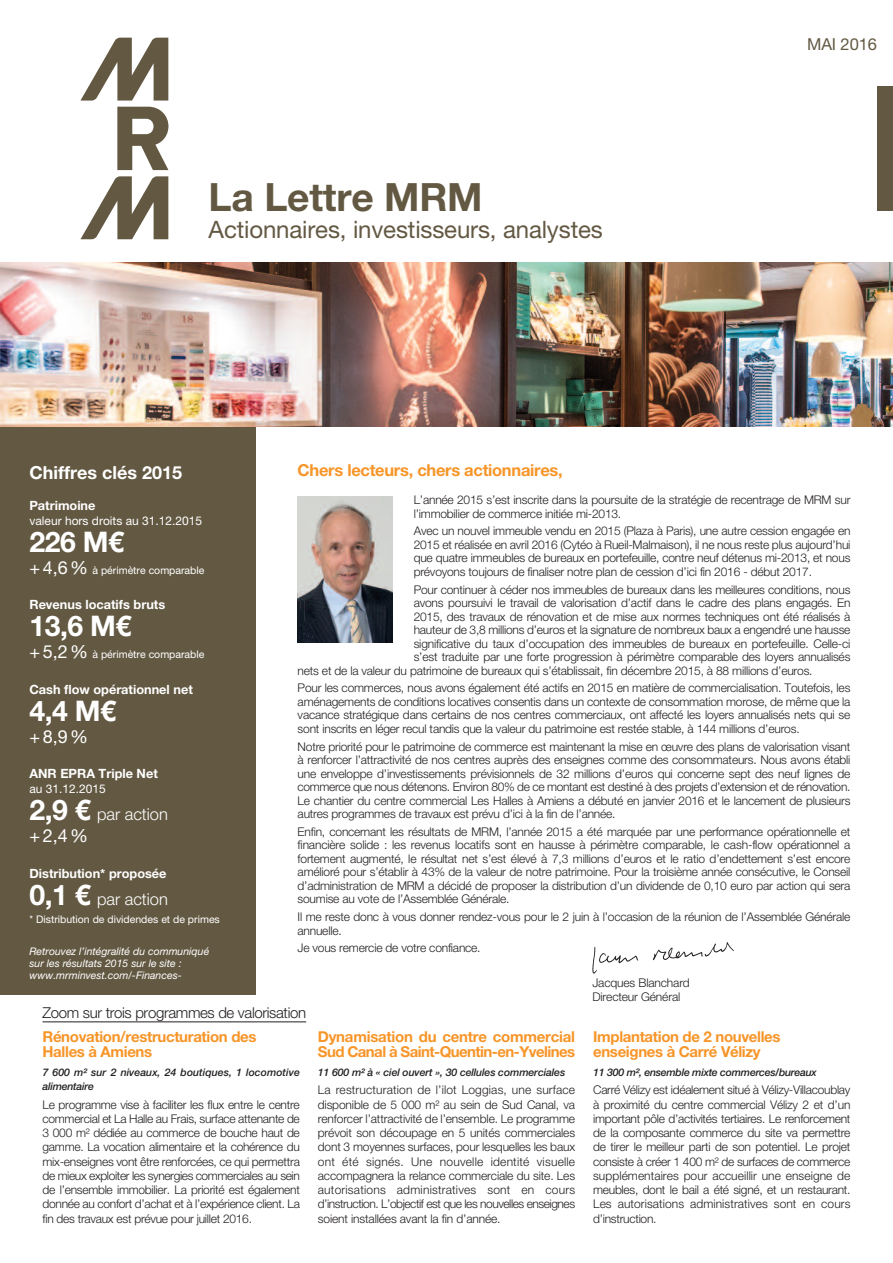
<style>
.page{position:relative;width:893px;height:1263px;background:#fff}
.page>*{position:absolute;margin:0;border:0;box-sizing:border-box;transform-origin:0 0}
.t1{font:700 39px "Helvetica Neue LT Pro";letter-spacing:-.005em;color:#635943}
.t2{font:700 28.35px "Helvetica Neue LT Pro";color:#fff}
.t3{font:24px "Helvetica Neue LT Pro";letter-spacing:-.005em;color:#635943}
.t4{font:700 18px "Helvetica Neue LT Pro";color:#fff}
.t5{font:18px "Helvetica Neue LT Pro";color:#fff}
.t6{font:700 16.5px "Helvetica Neue LT Pro";letter-spacing:-.015em;color:#f79528}
.t7{font:300 16.5px "Helvetica Neue LT Pro";color:#fff}
.t8{font:16.5px "Helvetica Neue LT Pro";letter-spacing:-.005em;color:#635943}
.t9{font:700 15px/15px "Helvetica Neue LT Pro";letter-spacing:-.02em;color:#f79528}
.t10{font:300 15px "Helvetica Neue LT Pro";letter-spacing:-.02em;color:#231f20}
.t11{font:700 12.75px "Helvetica Neue LT Pro";color:#fff}
.t12{font:300 12px/14.2px "Helvetica Neue LT Pro";letter-spacing:-.015em;color:#231f20;text-align:justify}
.t13{font:12px "Helvetica Neue LT Pro";color:#fff}
.t14{font:italic 500 10.5px/14.2px "Helvetica Neue LT Pro";letter-spacing:-.01em;color:#231f20}
.t15{font:italic 10.5px/12px "Helvetica Neue LT Pro";color:#fff}
.t16{font:10.5px "Helvetica Neue LT Pro";color:#fff}
.s1{font-size:18px}
.s2{font-weight:700;font-size:28.35px}
</style>
<div class="page">
<div style="left:0;top:425px;width:256px;height:570px;background:#635943"></div>
<svg style="left:117px;top:107px;width:51px;height:63px"></svg>
<svg style="left:80px;top:38px;width:88px;height:63px"></svg>
<svg style="left:80px;top:176px;width:88px;height:63px"></svg>
<div style="left:877px;top:86px;width:16px;height:125px;background:#635943"></div>
<img style="left:0;top:262px;width:893px;height:165px">
<img style="left:298px;top:497px;width:95px;height:145px">
<img style="left:592px;top:942px;width:142px;height:32px">
<hr style="left:43px;top:1021px;width:263px;height:1px;background:#231f20">
<h1 class="t1" style="left:209px;top:183px;width:276px">La Lettre MRM</h1>
<h3 class="t3" style="left:209px;top:221px;width:396px">Actionnaires, investisseurs, analystes</h3>
<h3 class="t8" style="left:807px;top:39px;width:71px">MAI 2016</h3>
<h3 class="t4" style="left:29px;top:466px;width:154px">Chiffres clés 2015</h3>
<p class="t11" style="left:29px;top:501px;width:68px">Patrimoine</p>
<p class="t13" style="left:29px;top:516px;width:174px">valeur hors droits au 31.12.2015</p>
<h2 class="t2" style="left:29px;top:531px;width:96px">226 M€</h2>
<p class="t16" style="left:29px;top:566px;width:177px"><span class="s1">+4,6%</span> à périmètre comparable</p>
<p class="t11" style="left:29px;top:600px;width:137px">Revenus locatifs bruts</p>
<h2 class="t2" style="left:29px;top:616px;width:103px">13,6 M€</h2>
<p class="t16" style="left:29px;top:651px;width:177px"><span class="s1">+5,2%</span> à périmètre comparable</p>
<p class="t11" style="left:29px;top:685px;width:165px">Cash flow opérationnel net</p>
<h2 class="t2" style="left:29px;top:700px;width:88px">4,4 M€</h2>
<h3 class="t5" style="left:29px;top:730px;width:60px">+8,9%</h3>
<p class="t11" style="left:29px;top:769px;width:130px">ANR EPRA Triple Net</p>
<p class="t13" style="left:29px;top:785px;width:78px">au 31.12.2015</p>
<h3 class="t7" style="left:29px;top:808px;width:140px"><span class="s2">2,9 €</span> par action</h3>
<h3 class="t5" style="left:29px;top:829px;width:60px">+2,4%</h3>
<p class="t11" style="left:29px;top:869px;width:139px">Distribution* proposée</p>
<h3 class="t7" style="left:29px;top:893px;width:140px"><span class="s2">0,1 €</span> par action</h3>
<p class="t16" style="left:29px;top:915px;width:192px">* Distribution de dividendes et de primes</p>
<p class="t15" style="left:29px;top:946px;width:181px">Retrouvez l’intégralité du communiqué sur les résultats 2015 sur le site : www.mrminvest.com/-Finances-</p>
<h3 class="t6" style="left:298px;top:465px;width:267px">Chers lecteurs, chers actionnaires,</h3>
<p class="t12" style="left:414px;top:494px;width:438px;line-height:13.5px">L’année 2015 s’est inscrite dans la poursuite de la stratégie de recentrage de MRM sur l’immobilier de commerce initiée mi-2013.</p>
<p class="t12" style="left:414px;top:525px;width:438px;line-height:13.5px">Avec un nouvel immeuble vendu en 2015 (Plaza à Paris), une autre cession engagée en 2015 et réalisée en avril 2016 (Cytéo à Rueil-Malmaison), il ne nous reste plus aujourd’hui que quatre immeubles de bureaux en portefeuille, contre neuf détenus mi-2013, et nous prévoyons toujours de finaliser notre plan de cession d’ici fin 2016 - début 2017.</p>
<p class="t12" style="left:414px;top:583px;width:438px">Pour continuer à céder nos immeubles de bureaux dans les meilleures conditions, nous</p>
<p class="t12" style="left:414px;top:597px;width:438px">avons poursuivi le travail de valorisation d’actif dans le cadre des plans engagés. En</p>
<p class="t12" style="left:414px;top:610px;width:438px">2015, des travaux de rénovation et de mise aux normes techniques ont été réalisés à</p>
<p class="t12" style="left:414px;top:624px;width:438px">hauteur de 3,8 millions d’euros et la signature de nombreux baux a engendré une hausse</p>
<p class="t12" style="left:414px;top:637px;width:438px">significative du taux d’occupation des immeubles de bureaux en portefeuille. Celle-ci</p>
<p class="t12" style="left:414px;top:651px;width:438px">s’est traduite par une forte progression à périmètre comparable des loyers annualisés</p>
<p class="t12" style="left:298px;top:664px;width:516px">nets et de la valeur du patrimoine de bureaux qui s’établissait, fin décembre 2015, à 88 millions d’euros.</p>
<p class="t12" style="left:298px;top:682px;width:554px;line-height:13.5px">Pour les commerces, nous avons également été actifs en 2015 en matière de commercialisation. Toutefois, les aménagements de conditions locatives consentis dans un contexte de consommation morose, de même que la vacance stratégique dans certains de nos centres commerciaux, ont affecté les loyers annualisés nets qui se sont inscrits en léger recul tandis que la valeur du patrimoine est restée stable, à 144 millions d’euros.</p>
<p class="t12" style="left:298px;top:741px;width:554px;line-height:13.5px">Notre priorité pour le patrimoine de commerce est maintenant la mise en œuvre des plans de valorisation visant à renforcer l’attractivité de nos centres auprès des enseignes comme des consommateurs. Nous avons établi une enveloppe d’investissements prévisionnels de 32 millions d’euros qui concerne sept des neuf lignes de commerce que nous détenons. Environ 80% de ce montant est destiné à des projets d’extension et de rénovation.<br>Le chantier du centre commercial Les Halles à Amiens a débuté en janvier 2016 et le lancement de plusieurs autres programmes de travaux est prévu d’ici à la fin de l’année.</p>
<p class="t12" style="left:298px;top:826px;width:554px;line-height:13.5px">Enfin, concernant les résultats de MRM, l’année 2015 a été marquée par une performance opérationnelle et financière solide : les revenus locatifs sont en hausse à périmètre comparable, le cash-flow opérationnel a fortement augmenté, le résultat net s’est élevé à 7,3 millions d’euros et le ratio d’endettement s’est encore amélioré pour s’établir à 43% de la valeur de notre patrimoine. Pour la troisième année consécutive, le Conseil d’administration de MRM a décidé de proposer la distribution d’un dividende de 0,10 euro par action qui sera soumise au vote de l’Assemblée Générale.</p>
<p class="t12" style="left:298px;top:911px;width:554px;line-height:13.5px">Il me reste donc à vous donner rendez-vous pour le 2 juin à l’occasion de la réunion de l’Assemblée Générale annuelle.</p>
<p class="t12" style="left:298px;top:942px;width:185px">Je vous remercie de votre confiance.</p>
<p class="t12" style="left:592px;top:976px;width:99px">Jacques Blanchard<br>Directeur Général</p>
<p class="t10" style="left:43px;top:1007px;width:265px">Zoom sur trois programmes de valorisation</p>
<p class="t9" style="left:43px;top:1030px;width:215px">Rénovation/restructuration des<br>Halles à Amiens</p>
<p class="t14" style="left:43px;top:1066px;width:259px">7 600 m² sur 2 niveaux, 24 boutiques, 1 locomotive alimentaire</p>
<p class="t12" style="left:43px;top:1098px;width:259px">Le programme vise à faciliter les flux entre le centre commercial et La Halle au Frais, surface attenante de 3 000 m² dédiée au commerce de bouche haut de gamme. La vocation alimentaire et la cohérence du mix-enseignes vont être renforcées, ce qui permettra de mieux exploiter les synergies commerciales au sein de l’ensemble immobilier. La priorité est également donnée au confort d’achat et à l’expérience client. La fin des travaux est prévue pour juillet 2016.</p>
<p class="t9" style="left:318px;top:1030px;width:259px">Dynamisation du centre commercial<br>Sud Canal à Saint-Quentin-en-Yvelines</p>
<p class="t14" style="left:318px;top:1066px;width:249px">11 600 m² à « ciel ouvert », 30 cellules commerciales</p>
<p class="t12" style="left:318px;top:1084px;width:259px">La restructuration de l’ilot Loggias, une surface disponible de 5 000 m² au sein de Sud Canal, va renforcer l’attractivité de l’ensemble. Le programme prévoit son découpage en 5 unités commerciales dont 3 moyennes surfaces, pour lesquelles les baux ont été signés. Une nouvelle identité visuelle accompagnera la relance commerciale du site. Les autorisations administratives sont en cours d’instruction. L’objectif est que les nouvelles enseignes soient installées avant la fin d’année.</p>
<p class="t9" style="left:593px;top:1030px;width:189px">Implantation de 2 nouvelles enseignes à Carré Vélizy</p>
<p class="t14" style="left:593px;top:1066px;width:225px">11 300 m², ensemble mixte commerces/bureaux</p>
<p class="t12" style="left:593px;top:1084px;width:259px">Carré Vélizy est idéalement situé à Vélizy-Villacoublay à proximité du centre commercial Vélizy 2 et d’un important pôle d’activités tertiaires. Le renforcement de la composante commerce du site va permettre de tirer le meilleur parti de son potentiel. Le projet consiste à créer 1 400 m² de surfaces de commerce supplémentaires pour accueillir une enseigne de meubles, dont le bail a été signé, et un restaurant.<br>Les autorisations administratives sont en cours d’instruction.</p>
</div>
